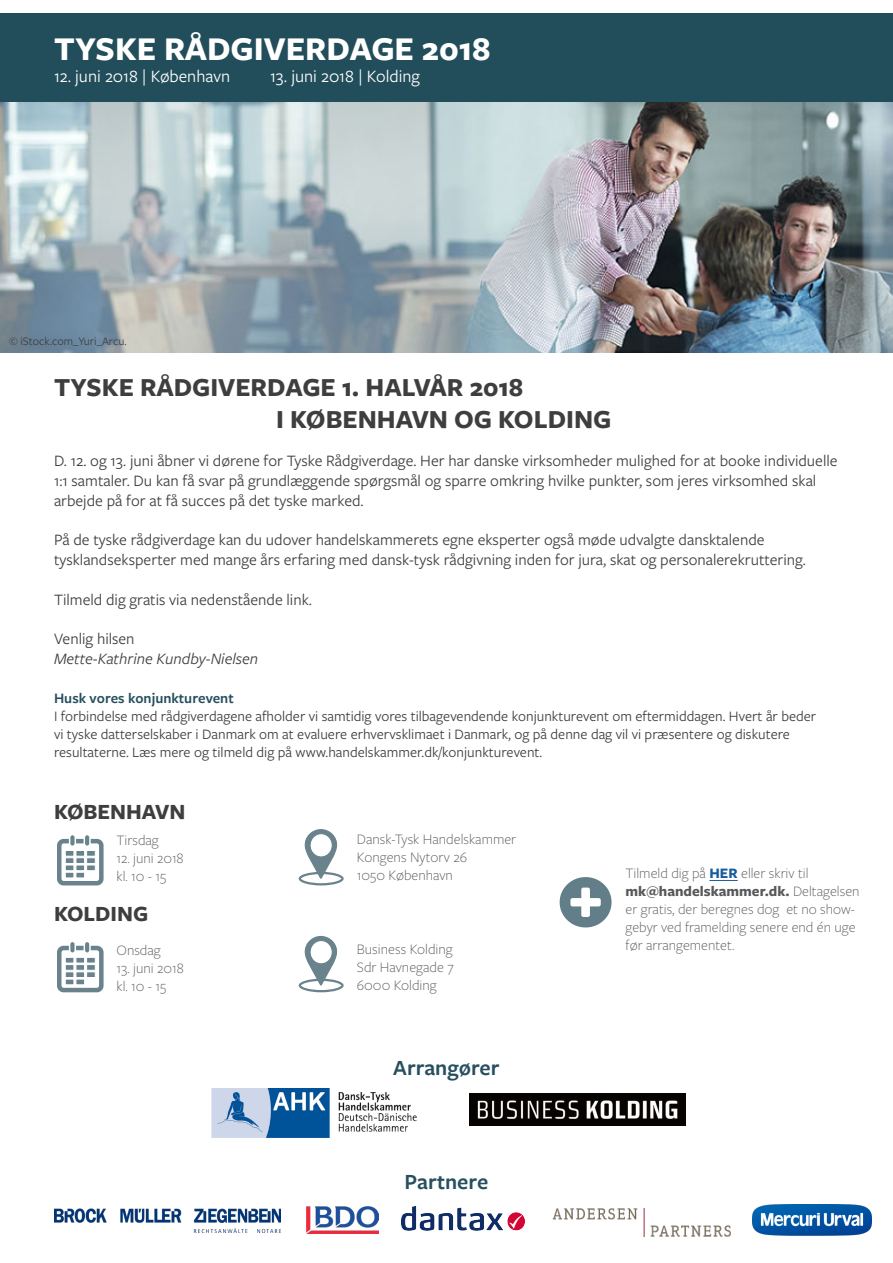
<style>
.page{position:relative;width:893px;height:1263px;background:#fff}
.page>*{position:absolute;margin:0;border:0;box-sizing:border-box;transform-origin:0 0}
.t1{font:700 34.5px "Freight Sans Pro";color:#fff}
.t2{font:700 27px "Freight Sans Pro";color:#3e3e3f}
.Paragraph_Style_1{font:600 22.5px "Freight Sans Pro";color:#274f5f}
.Paragraph_Style_1-2{font:700 22.5px "Freight Sans Pro";color:#3e3e3f}
.t3{font:18px "Freight Sans Pro";color:#fff}
.t4{font:16.5px/19.8px "Freight Sans Pro";color:#3e3e3f}
.t5{font:italic 16.5px "Freight Sans Pro";color:#3e3e3f}
.t6{font:15px/18px "Freight Sans Pro";color:#3e3e3f}
.t7{font:300 15px/18px "Freight Sans Pro";color:#57585a}
.t8{font:600 15px "Freight Sans Pro";color:#274f5f}
.Paragraph_Style_1-3{font:12px "Freight Sans Pro";color:#3e3e3f}
.s1{font-weight:700;color:#175d9e}
.s2{font-weight:700}
</style>
<div class="page">
<img style="left:0;top:102px;width:893px;height:251px">
<div style="left:0;top:14px;width:893px;height:88px;background:#224e5b"></div>
<svg style="left:709px;top:880px;width:29px;height:1px"></svg>
<img style="left:211px;top:1088px;width:206px;height:49px">
<svg style="left:560px;top:877px;width:52px;height:50px"></svg>
<svg style="left:299px;top:829px;width:45px;height:56px"></svg>
<svg style="left:299px;top:936px;width:45px;height:56px"></svg>
<div style="left:57px;top:839px;width:47px;height:46px;border:4px solid #69828c;border-radius:4px"></div>
<div style="left:70px;top:834px;width:5px;height:12px;background:#69828c;border-radius:3px"></div>
<div style="left:69px;top:834px;width:7px;height:13px;border:2px solid #fff;border-radius:3px"></div>
<div style="left:84px;top:834px;width:6px;height:12px;background:#69828c;border-radius:3px"></div>
<div style="left:84px;top:834px;width:7px;height:13px;border:2px solid #fff;border-radius:3px"></div>
<svg style="left:76px;top:851px;width:9px;height:5px"></svg>
<svg style="left:65px;top:851px;width:9px;height:5px"></svg>
<svg style="left:87px;top:851px;width:8px;height:5px"></svg>
<div style="left:76px;top:857px;width:9px;height:7px;background:#69828c;border:1px solid #fff"></div>
<div style="left:65px;top:857px;width:9px;height:7px;background:#69828c;border:1px solid #fff"></div>
<div style="left:86px;top:857px;width:10px;height:7px;background:#69828c;border:1px solid #fff"></div>
<svg style="left:76px;top:865px;width:9px;height:6px"></svg>
<svg style="left:65px;top:865px;width:9px;height:6px"></svg>
<svg style="left:87px;top:865px;width:8px;height:6px"></svg>
<svg style="left:76px;top:872px;width:9px;height:6px"></svg>
<svg style="left:65px;top:872px;width:9px;height:6px"></svg>
<div style="left:57px;top:946px;width:47px;height:46px;border:4px solid #69828c;border-radius:4px"></div>
<div style="left:70px;top:941px;width:5px;height:12px;background:#69828c;border-radius:3px"></div>
<div style="left:69px;top:940px;width:7px;height:14px;border:2px solid #fff;border-radius:3px"></div>
<div style="left:84px;top:941px;width:6px;height:12px;background:#69828c;border-radius:3px"></div>
<div style="left:84px;top:940px;width:7px;height:14px;border:2px solid #fff;border-radius:3px"></div>
<svg style="left:76px;top:957px;width:9px;height:6px"></svg>
<svg style="left:65px;top:957px;width:9px;height:6px"></svg>
<svg style="left:87px;top:957px;width:8px;height:6px"></svg>
<div style="left:76px;top:964px;width:9px;height:7px;background:#69828c;border:1px solid #fff"></div>
<div style="left:65px;top:964px;width:9px;height:7px;background:#69828c;border:1px solid #fff"></div>
<div style="left:86px;top:964px;width:10px;height:7px;background:#69828c;border:1px solid #fff"></div>
<div style="left:76px;top:971px;width:9px;height:7px;background:#69828c;border:1px solid #fff"></div>
<div style="left:65px;top:971px;width:9px;height:7px;background:#69828c;border:1px solid #fff"></div>
<div style="left:86px;top:971px;width:10px;height:7px;background:#69828c;border:1px solid #fff"></div>
<svg style="left:76px;top:979px;width:9px;height:6px"></svg>
<svg style="left:65px;top:979px;width:9px;height:6px"></svg>
<img style="left:54px;top:1209px;width:227px;height:23px">
<img style="left:469px;top:1093px;width:217px;height:32px">
<img style="left:402px;top:1206px;width:122px;height:24px">
<img style="left:306px;top:1206px;width:72px;height:28px">
<img style="left:552px;top:1209px;width:179px;height:28px">
<img style="left:753px;top:1204px;width:118px;height:32px">
<p class="t1" style="left:54px;top:25px;width:438px">TYSKE RÅDGIVERDAGE 2018</p>
<p class="t3" style="left:54px;top:64px;width:178px">12. juni 2018 | København</p>
<p class="t3" style="left:270px;top:64px;width:151px">13. juni 2018 | Kolding</p>
<p class="Paragraph_Style_1-3" style="left:9px;top:333px;width:119px">© iStock.com_Yuri_Arcu.</p>
<p class="t2" style="left:54px;top:369px;width:471px">TYSKE RÅDGIVERDAGE 1. HALVÅR 2018</p>
<p class="t2" style="left:276px;top:401px;width:337px">I KØBENHAVN OG KOLDING</p>
<p class="t4" style="left:54px;top:450px;width:785px">D. 12. og 13. juni åbner vi dørene for Tyske Rådgiverdage. Her har danske virksomheder mulighed for at booke individuelle<br>1:1 samtaler. Du kan få svar på grundlæggende spørgsmål og sparre omkring hvilke punkter, som jeres virksomhed skal arbejde på for at få succes på det tyske marked.</p>
<p class="t4" style="left:54px;top:529px;width:753px">På de tyske rådgiverdage kan du udover handelskammerets egne eksperter også møde udvalgte dansktalende tysklandseksperter med mange års erfaring med dansk-tysk rådgivning inden for jura, skat og personalerekruttering.</p>
<p class="t4" style="left:54px;top:589px;width:259px">Tilmeld dig gratis via nedenstående link.</p>
<p class="t4" style="left:54px;top:628px;width:82px">Venlig hilsen</p>
<p class="t5" style="left:54px;top:648px;width:206px">Mette-Kathrine Kundby-Nielsen</p>
<p class="t8" style="left:54px;top:687px;width:181px">Husk vores konjunkturevent</p>
<p class="t6" style="left:54px;top:706px;width:764px">I forbindelse med rådgiverdagene afholder vi samtidig vores tilbagevendende konjunkturevent om eftermiddagen. Hvert år beder vi tyske datterselskaber i Danmark om at evaluere erhvervsklimaet i Danmark, og på denne dag vil vi præsentere og diskutere resultaterne. Læs mere og tilmeld dig på www.handelskammer.dk/konjunkturevent.</p>
<p class="Paragraph_Style_1-2" style="left:54px;top:796px;width:133px">KØBENHAVN</p>
<p class="t7" style="left:117px;top:831px;width:44px">Tirsdag</p>
<p class="t7" style="left:117px;top:849px;width:69px">12. juni 2018</p>
<p class="t7" style="left:117px;top:867px;width:51px">kl. 10 - 15</p>
<p class="Paragraph_Style_1-2" style="left:54px;top:898px;width:96px">KOLDING</p>
<p class="t7" style="left:117px;top:940px;width:46px">Onsdag</p>
<p class="t7" style="left:117px;top:958px;width:69px">13. juni 2018</p>
<p class="t7" style="left:117px;top:976px;width:51px">kl. 10 - 15</p>
<p class="t7" style="left:357px;top:829px;width:161px">Dansk-Tysk Handelskammer</p>
<p class="t7" style="left:357px;top:847px;width:112px">Kongens Nytorv 26</p>
<p class="t7" style="left:357px;top:865px;width:98px">1050 København</p>
<p class="t7" style="left:625px;top:864px;width:185px">Tilmeld dig på <span class="s1">HER</span> eller skriv til</p>
<p class="t7" style="left:625px;top:882px;width:236px"><span class="s2">mk@handelskammer.dk.</span> Deltagelsen er gratis, der beregnes dog et no show&shy;gebyr ved framelding senere end én uge</p>
<p class="t7" style="left:357px;top:939px;width:97px">Business Kolding</p>
<p class="t7" style="left:625px;top:936px;width:110px">før arrangementet.</p>
<p class="t7" style="left:357px;top:957px;width:98px">Sdr Havnegade 7</p>
<p class="t7" style="left:357px;top:975px;width:81px">6000 Kolding</p>
<p class="Paragraph_Style_1" style="left:393px;top:1052px;width:108px">Arrangører</p>
<p class="Paragraph_Style_1" style="left:405px;top:1167px;width:85px">Partnere</p>
</div>
